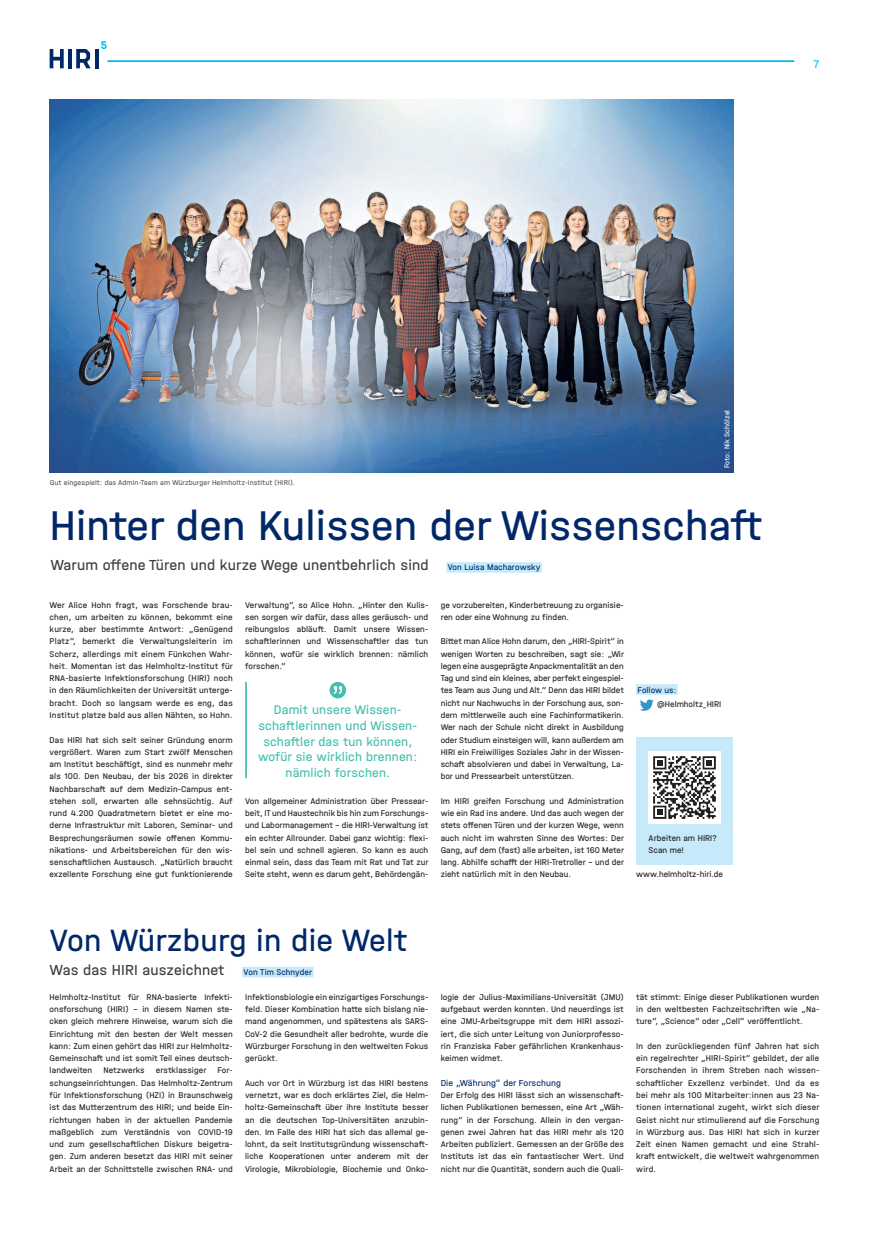
<style>
.page{position:relative;width:869px;height:1241px;background:#fff}
.page>*{position:absolute;margin:0;border:0;box-sizing:border-box;transform-origin:0 0}
._07_Überschrift_1_2{font:43.75px "Helmholtz Halvar Mittel";letter-spacing:.005em;color:#002868}
._05_Überschrift_1_4{font:32.38px "Helmholtz Halvar Mittel";letter-spacing:.01em;color:#002868}
._02_Unterüberschrift{font:15.31px "Helmholtz Halvar Mittel";letter-spacing:.01em;color:#3e3e3f}
.Zitat{font:13.12px/15.8px "Helmholtz Halvar Mittel";letter-spacing:.01em;color:#45bfad;text-align:center}
.t1{font:11.81px "Helmholtz Halvar Mittel";color:#00baf1}
.Zwischentitel{font:9.19px "Helmholtz Halvar Mittel";letter-spacing:.01em;color:#002868}
._04_Grundtext{font:8.75px/12.2px "Helmholtz Halvar Mittel";letter-spacing:.01em;color:#231f20;text-align:justify}
._02_Unterüberschrift-2{font:8.75px "Helmholtz Halvar Mittel";letter-spacing:.005em;color:#002868}
.Bildunterzeile{font:7.44px "Helmholtz Halvar Mittel";letter-spacing:.01em;color:#57585a}
.Bildunterzeile-2{font:7.44px "Helmholtz Halvar Mittel";letter-spacing:.01em;color:#fff}
</style>
<div class="page">
<hr style="left:107px;top:60px;width:686px;height:2px;background:#00baf1">
<svg style="left:50px;top:49px;width:14px;height:19px"></svg>
<hr style="left:68px;top:49px;width:4px;height:19px;background:#002868">
<svg style="left:76px;top:49px;width:15px;height:19px"></svg>
<hr style="left:95px;top:49px;width:3px;height:19px;background:#002868">
<svg style="left:101px;top:41px;width:6px;height:8px"></svg>
<div style="left:636px;top:737px;width:96px;height:127px;background:#c6eafa"></div>
<hr style="left:245px;top:681px;width:2px;height:97px;background:#45bfad">
<svg style="left:329px;top:681px;width:17px;height:17px"></svg>
<svg style="left:333px;top:686px;width:9px;height:8px"></svg>
<div style="left:446px;top:562px;width:95px;height:10px;background:#c6eafa"></div>
<svg style="left:648px;top:751px;width:72px;height:72px;background:#adabac"></svg>
<img style="left:50px;top:99px;width:682px;height:373px">
<div style="left:242px;top:966px;width:71px;height:11px;background:#c6eafa"></div>
<svg style="left:640px;top:699px;width:13px;height:11px"></svg>
<div style="left:636px;top:684px;width:41px;height:10px;background:#c6eafa"></div>
<h3 class="t1" style="left:813px;top:57px;width:7px">7</h3>
<p class="Bildunterzeile" style="left:50px;top:478px;width:247px">Gut eingespielt: das Admin-Team am Würzburger Helmholtz-Institut (HIRI).</p>
<p class="Bildunterzeile-2" style="left:722px;top:468px;width:60px;rotate:-90deg">Foto: Nik Schölzel</p>
<p class="_07_Überschrift_1_2" style="left:50px;top:499px;width:713px">Hinter den Kulissen der Wissenschaft</p>
<p class="_02_Unterüberschrift" style="left:50px;top:556px;width:379px">Warum offene Türen und kurze Wege unentbehrlich sind</p>
<p class="_02_Unterüberschrift-2" style="left:447px;top:562px;width:94px">Von Luisa Macharowsky</p>
<p class="_04_Grundtext" style="left:50px;top:598px;width:185px">Wer Alice Hohn fragt, was Forschende brau&shy;chen, um arbeiten zu können, bekommt eine kurze, aber bestimmte Antwort: „Genügend Platz“, bemerkt die Verwaltungsleiterin im Scherz, allerdings mit einem Fünkchen Wahr&shy;heit. Momentan ist das Helmholtz-Institut für RNA-basierte Infektionsforschung (HIRI) noch in den Räumlichkeiten der Universität unterge&shy;bracht. Doch so langsam werde es eng, das Institut platze bald aus allen Nähten, so Hohn.</p>
<p class="_04_Grundtext" style="left:50px;top:733px;width:185px">Das HIRI hat sich seit seiner Gründung enorm vergrößert. Waren zum Start zwölf Menschen am Institut beschäftigt, sind es nunmehr mehr als 100. Den Neubau, der bis 2026 in direkter Nachbarschaft auf dem Medizin-Campus ent&shy;stehen soll, erwarten alle sehnsüchtig. Auf rund 4.200 Quadratmetern bietet er eine mo&shy;derne Infrastruktur mit Laboren, Seminar- und Besprechungsräumen sowie offenen Kommu&shy;nikations- und Arbeitsbereichen für den wis&shy;senschaftlichen Austausch. „Natürlich braucht exzellente Forschung eine gut funktionierende</p>
<p class="_04_Grundtext" style="left:245px;top:598px;width:184px">Verwaltung“, so Alice Hohn. „Hinter den Kulis&shy;sen sorgen wir dafür, dass alles geräusch- und reibungslos abläuft. Damit unsere Wissen&shy;schaftlerinnen und Wissenschaftler das tun können, wofür sie wirklich brennen: nämlich forschen.“</p>
<p class="Zitat" style="left:258px;top:701px;width:161px">Damit unsere Wissen&shy;schaftlerinnen und Wissen&shy;schaftler das tun können, wofür sie wirklich brennen: nämlich forschen.</p>
<p class="_04_Grundtext" style="left:245px;top:794px;width:185px">Von allgemeiner Administration über Pressear&shy;beit, IT und Haustechnik bis hin zum Forschungs&shy;und Labormanagement – die HIRI-Verwaltung ist ein echter Allrounder. Dabei ganz wichtig: flexi&shy;bel sein und schnell agieren. So kann es auch einmal sein, dass das Team mit Rat und Tat zur Seite steht, wenn es darum geht, Behördengän-</p>
<p class="_04_Grundtext" style="left:440px;top:598px;width:184px">ge vorzubereiten, Kinderbetreuung zu organisie&shy;ren oder eine Wohnung zu finden.</p>
<p class="_04_Grundtext" style="left:440px;top:635px;width:185px">Bittet man Alice Hohn darum, den „HIRI-Spirit“ in wenigen Worten zu beschreiben, sagt sie: „Wir legen eine ausgeprägte Anpackmentalität an den Tag und sind ein kleines, aber perfekt eingespiel&shy;tes Team aus Jung und Alt.“ Denn das HIRI bildet nicht nur Nachwuchs in der Forschung aus, son&shy;dern mittlerweile auch eine Fachinformatikerin.<br>Wer nach der Schule nicht direkt in Ausbildung oder Studium einsteigen will, kann außerdem am HIRI ein Freiwilliges Soziales Jahr in der Wissen&shy;schaft absolvieren und dabei in Verwaltung, La&shy;bor und Pressearbeit unterstützen.</p>
<p class="_04_Grundtext" style="left:440px;top:794px;width:185px">Im HIRI greifen Forschung und Administration wie ein Rad ins andere. Und das auch wegen der stets offenen Türen und der kurzen Wege, wenn auch nicht im wahrsten Sinne des Wortes: Der Gang, auf dem (fast) alle arbeiten, ist 160 Meter lang. Abhilfe schafft der HIRI-Tretroller – und der zieht natürlich mit in den Neubau.</p>
<p class="_02_Unterüberschrift-2" style="left:637px;top:684px;width:41px">Follow us:</p>
<p class="_04_Grundtext" style="left:657px;top:698px;width:66px">@Helmholtz_HIRI</p>
<p class="_04_Grundtext" style="left:648px;top:831px;width:70px">Arbeiten am HIRI?<br>Scan me!</p>
<p class="_04_Grundtext" style="left:636px;top:867px;width:88px">www.helmholtz-hiri.de</p>
<p class="_05_Überschrift_1_4" style="left:50px;top:920px;width:359px">Von Würzburg in die Welt</p>
<p class="_02_Unterüberschrift" style="left:50px;top:960px;width:176px">Was das HIRI auszeichnet</p>
<p class="_02_Unterüberschrift-2" style="left:243px;top:966px;width:70px">Von Tim Schnyder</p>
<p class="_04_Grundtext" style="left:50px;top:990px;width:184px">Helmholtz-Institut für RNA-basierte Infekti&shy;onsforschung (HIRI) – in diesem Namen ste&shy;cken gleich mehrere Hinweise, warum sich die Einrichtung mit den besten der Welt messen kann: Zum einen gehört das HIRI zur Helmholtz-Gemeinschaft und ist somit Teil eines deutsch&shy;landweiten</p>
<p class="_04_Grundtext" style="left:245px;top:990px;width:184px">Infektionsbiologie ein einzigartiges Forschungs&shy;feld. Dieser Kombination hatte sich bislang nie&shy;mand angenommen, und spätestens als SARS-CoV-2 die Gesundheit aller bedrohte, wurde die Würzburger Forschung in den weltweiten Fokus gerückt.</p>
<p class="_04_Grundtext" style="left:245px;top:1076px;width:185px">Auch vor Ort in Würzburg ist das HIRI bestens vernetzt, war es doch erklärtes Ziel, die Helm&shy;holtz-Gemeinschaft über ihre Institute besser an die deutschen Top-Universitäten anzubin&shy;den. Im Falle des HIRI hat sich das allemal ge&shy;lohnt, da seit Institutsgründung wissenschaft&shy;liche Kooperationen unter anderem mit der Virologie, Mikrobiologie, Biochemie und Onko-</p>
<p class="_04_Grundtext" style="left:103px;top:1064px;width:43px">Netzwerks</p>
<p class="_04_Grundtext" style="left:156px;top:1064px;width:52px">erstklassiger</p>
<p class="_04_Grundtext" style="left:50px;top:1064px;width:185px;text-indent:168px">For&shy;schungseinrichtungen. Das Helmholtz-Zentrum für Infektionsforschung (HZI) in Braunschweig ist das Mutterzentrum des HIRI; und beide Ein&shy;richtungen haben in der aktuellen Pandemie maßgeblich zum Verständnis von COVID-19 und zum gesellschaftlichen Diskurs beigetra&shy;gen. Zum anderen besetzt das HIRI mit seiner Arbeit an der Schnittstelle zwischen RNA- und</p>
<p class="_04_Grundtext" style="left:440px;top:990px;width:184px">logie der Julius-Maximilians-Universität (JMU) aufgebaut werden konnten. Und neuerdings ist eine JMU-Arbeitsgruppe mit dem HIRI assozi&shy;iert, die sich unter Leitung von Juniorprofesso&shy;rin Franziska Faber gefährlichen Krankenhaus&shy;keimen widmet.</p>
<p class="Zwischentitel" style="left:440px;top:1077px;width:122px">Die „Währung” der Forschung</p>
<p class="_04_Grundtext" style="left:440px;top:1088px;width:184px">Der Erfolg des HIRI lässt sich an wissenschaft&shy;lichen Publikationen bemessen, eine Art „Wäh&shy;rung“ in der Forschung. Allein in den vergan&shy;genen zwei Jahren hat das HIRI mehr als 120<br>Arbeiten publiziert. Gemessen an der Größe des Instituts ist das ein fantastischer Wert. Und nicht nur die Quantität, sondern auch die Quali-</p>
<p class="_04_Grundtext" style="left:636px;top:990px;width:184px">tät stimmt: Einige dieser Publikationen wurden in den weltbesten Fachzeitschriften wie „Na&shy;ture“, „Science“ oder „Cell” veröffentlicht.</p>
<p class="_04_Grundtext" style="left:636px;top:1039px;width:185px">In den zurückliegenden fünf Jahren hat sich ein regelrechter „HIRI-Spirit“ gebildet, der alle Forschenden in ihrem Streben nach wissen&shy;schaftlicher Exzellenz verbindet. Und da es bei mehr als 100 Mitarbeiter:innen aus 23 Na&shy;tionen international zugeht, wirkt sich dieser Geist nicht nur stimulierend auf die Forschung in Würzburg aus. Das HIRI hat sich in kurzer Zeit einen Namen gemacht und eine Strahl&shy;kraft entwickelt, die weltweit wahrgenommen wird.</p>
</div>
